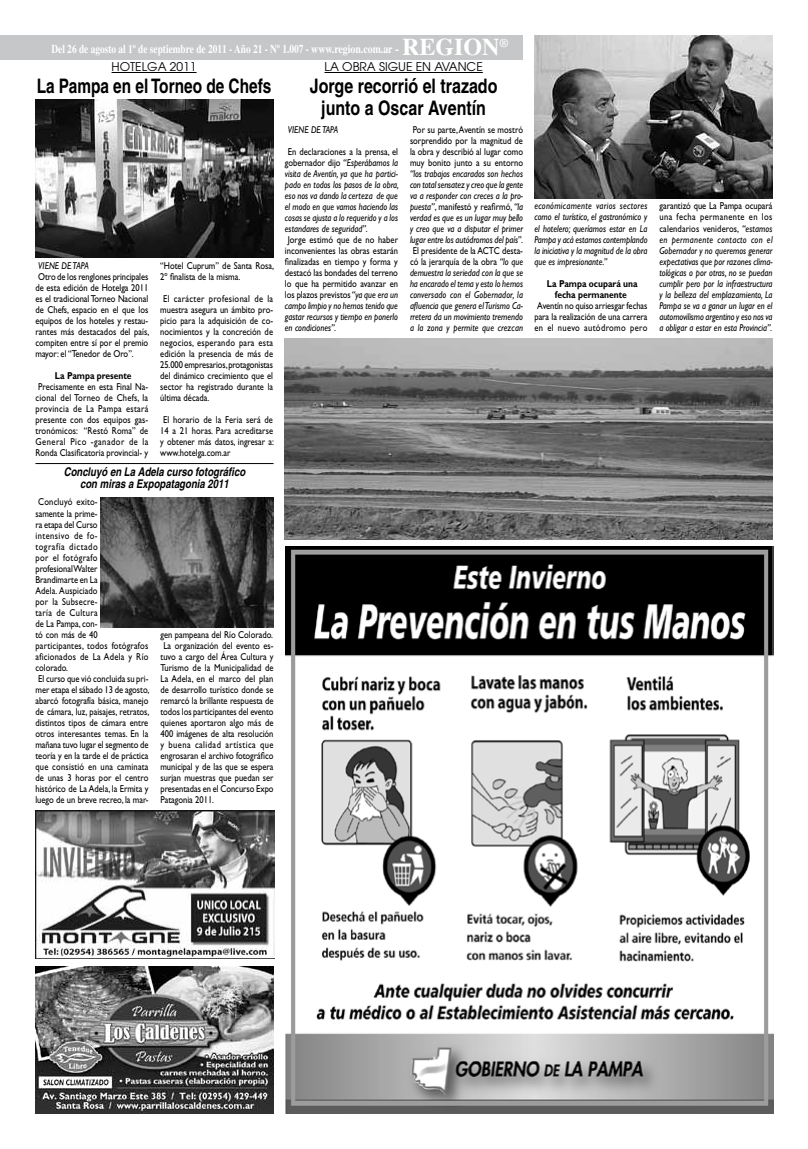
<style>
.page{position:relative;width:808px;height:1149px;background:#fff}
.page>*{position:absolute;margin:0;border:0;box-sizing:border-box;transform-origin:0 0}
.t1{font:700 20px/22px "Helvetica";color:#000;text-align:center;scale:.8 1}
.t2{font:700 20px "Helvetica";color:#000;scale:.77 1}
.t3{font:700 12px "Times";color:#fff;scale:.78 1}
.t4{font:italic 700 12px/12px "Helvetica";color:#000;text-align:center;scale:.8 1}
.t5{font:12px "Avant Garde";color:#000}
.t6{font:10px/11px "Gill Sans";color:#000;text-align:justify;scale:.85 1}
.t7{font:italic 10px/11px "Gill Sans";color:#000;text-align:justify;scale:.85 1}
.t8{font:700 10px/11px "Gill Sans";color:#000;text-align:center;scale:.85 1}
.s1{font-size:24px}
.s2{font-style:normal}
</style>
<div class="page">
<div style="left:0;top:35px;width:523px;height:25px;background:#c6c7c8"></div>
<img style="left:35px;top:966px;width:239px;height:147px">
<img style="left:35px;top:100px;width:239px;height:158px">
<hr style="left:112px;top:72px;width:85px;height:1px;background:#000">
<hr style="left:324px;top:72px;width:159px;height:1px;background:#000">
<hr style="left:35px;top:463px;width:239px;height:1px;background:#000">
<img style="left:100px;top:498px;width:173px;height:129px">
<img style="left:286px;top:546px;width:487px;height:567px">
<img style="left:285px;top:338px;width:487px;height:201px">
<img style="left:534px;top:35px;width:238px;height:163px">
<img style="left:35px;top:810px;width:239px;height:147px">
<p class="t3" style="left:51px;top:42px;width:587px">Del 26 de agosto al 1º de septiembre de 2011 - Año 21 - Nº 1.007 - www.region.com.ar - <span class="s1">REGION</span>®</p>
<p class="t5" style="left:112px;top:59px;width:86px">HOTELGA 2011</p>
<h1 class="t2" style="left:37px;top:74px;width:306px">La Pampa en el Torneo de Chefs</h1>
<p class="t5" style="left:324px;top:59px;width:160px">LA OBRA SIGUE EN AVANCE</p>
<h1 class="t1" style="left:310px;top:75px;width:236px">Jorge recorrió el trazado junto a Oscar Aventín</h1>
<p class="t7" style="left:38px;top:260px;width:61px">VIENE DE TAPA</p>
<p class="t6" style="left:35px;top:271px;width:135px">Otro de los renglones principales de esta edición de Hotelga 2011 es el tradicional Torneo Nacional de Chefs, espacio en el que los equipos de los hoteles y restau&shy;rantes más destacados del país, compiten entre sí por el premio mayor: el “Tenedor de Oro”.</p>
<p class="t8" style="left:55px;top:370px;width:92px">La Pampa presente</p>
<p class="t6" style="left:35px;top:381px;width:134px">Precisamente en esta Final Na&shy;cional del Torneo de Chefs, la provincia de La Pampa estará presente con dos equipos gas&shy;tronómicos: “Restó Roma” de General Pico -ganador de la Ronda Clasificatoria provincial- y</p>
<p class="t6" style="left:160px;top:260px;width:135px">“Hotel Cuprum” de Santa Rosa,<br>2º finalista de la misma.</p>
<p class="t6" style="left:160px;top:293px;width:134px">El carácter profesional de la muestra asegura un ámbito pro&shy;picio para la adquisición de co&shy;nocimientos y la concreción de negocios, esperando para esta edición la presencia de más de 25.000 empresarios, protagonistas del dinámico crecimiento que el sector ha registrado durante la última década.</p>
<p class="t6" style="left:160px;top:414px;width:135px">El horario de la Feria será de 14 a 21 horas. Para acreditarse y obtener más datos, ingresar a: www.hotelga.com.ar</p>
<p class="t4" style="left:64px;top:465px;width:228px">Concluyó en La Adela curso fotográfico con miras a Expopatagonia 2011</p>
<p class="t6" style="left:35px;top:496px;width:135px;text-align:left">Concluyó exito-<br>samente la prime-<br>ra etapa del Curso<br>intensivo de fo-<br>tografía dictado<br>por el fotógrafo<br>profesional Walter<br>Brandimarte en La<br>Adela. Auspiciado<br>por la Subsecre-<br>taría de Cultura<br>de La Pampa, con-<br>tó con más de 40<br>participantes, todos fotógrafos aficionados de La Adela y Río colorado.<br>El curso que vió concluida su pri&shy;mer etapa el sábado 13 de agosto, abarcó fotografía básica, manejo de cámara, luz, paisajes, retratos, distintos tipos de cámara entre otros interesantes temas. En la mañana tuvo lugar el segmento de teoría y en la tarde el de práctica que consistió en una caminata de unas 3 horas por el centro histórico de La Adela, la Ermita y luego de un breve recreo, la mar-</p>
<p class="t6" style="left:160px;top:628px;width:135px">gen pampeana del Río Colorado.<br>La organización del evento es&shy;tuvo a cargo del Área Cultura y Turismo de la Municipalidad de La Adela, en el marco del plan de desarrollo turístico donde se remarcó la brillante respuesta de todos los participantes del evento quienes aportaron algo más de 400 imágenes de alta resolución y buena calidad artística que engrosaran el archivo fotográfico municipal y de las que se espera surjan muestras que puedan ser presentadas en el Concurso Expo Patagonia 2011.</p>
<p class="t7" style="left:288px;top:124px;width:61px">VIENE DE TAPA</p>
<p class="t7" style="left:285px;top:146px;width:136px;text-align:left"><span class="s2">En declaraciones a la prensa, el gobernador dijo</span> “Esperábamos la visita de Aventín, ya que ha partici&shy;pado en todos los pasos de la obra, eso nos va dando la certeza de que el modo en que vamos haciendo las cosas se ajusta a lo requerido y a los estandares de seguridad”<span class="s2">.<br>Jorge estimó que de no haber inconvenientes las obras estarán finalizadas en tiempo y forma y destacó las bondades del terreno lo que ha permitido avanzar en los plazos previstos</span> “ya que era un campo limpio y no hemos tenido que gastar recursos y tiempo en ponerlo en condiciones”.</p>
<p class="t6" style="left:410px;top:124px;width:135px">Por su parte, Aventín se mostró sorprendido por la magnitud de la obra y describió al lugar como muy bonito junto a su entorno</p>
<p class="t7" style="left:410px;top:168px;width:135px">“los trabajos encarados son hechos con total sensatez y creo que la gente va a responder con creces a la pro&shy;puesta”<span class="s2">, manifestó y reafirmó,</span> “la verdad es que es un lugar muy bello y creo que va a disputar el primer lugar entre los autódromos del país”.</p>
<p class="t7" style="left:410px;top:245px;width:135px"><span class="s2">El presidente de la ACTC desta&shy;có la jerarquía de la obra</span> “lo que demuestra la seriedad con la que se ha encarado el tema y esto lo hemos conversado con el Gobernador, la afluencia que genera el Turismo Ca&shy;rretera da un movimiento tremendo a la zona y permite que crezcan</p>
<p class="t7" style="left:534px;top:201px;width:135px">económicamente varios sectores como el turístico, el gastronómico y el hotelero; queríamos estar en La Pampa y acá estamos contemplando la iniciativa y la magnitud de la obra que es impresionante.”</p>
<p class="t8" style="left:547px;top:277px;width:108px">La Pampa ocupará una fecha permanente</p>
<p class="t6" style="left:534px;top:300px;width:134px">Aventín no quiso arriesgar fechas para la realización de una carrera en el nuevo autódromo pero</p>
<p class="t7" style="left:659px;top:201px;width:135px"><span class="s2">garantizó que La Pampa ocupará una fecha permanente en los calendarios venideros,</span> “estamos en permanente contacto con el Gobernador y no queremos generar expectativas que por razones clima&shy;tológicas o por otras, no se puedan cumplir pero por la infraestructura y la belleza del emplazamiento, La Pampa se va a ganar un lugar en el automovilismo argentino y eso nos va a obligar a estar en esta Provincia”.</p>
</div>
